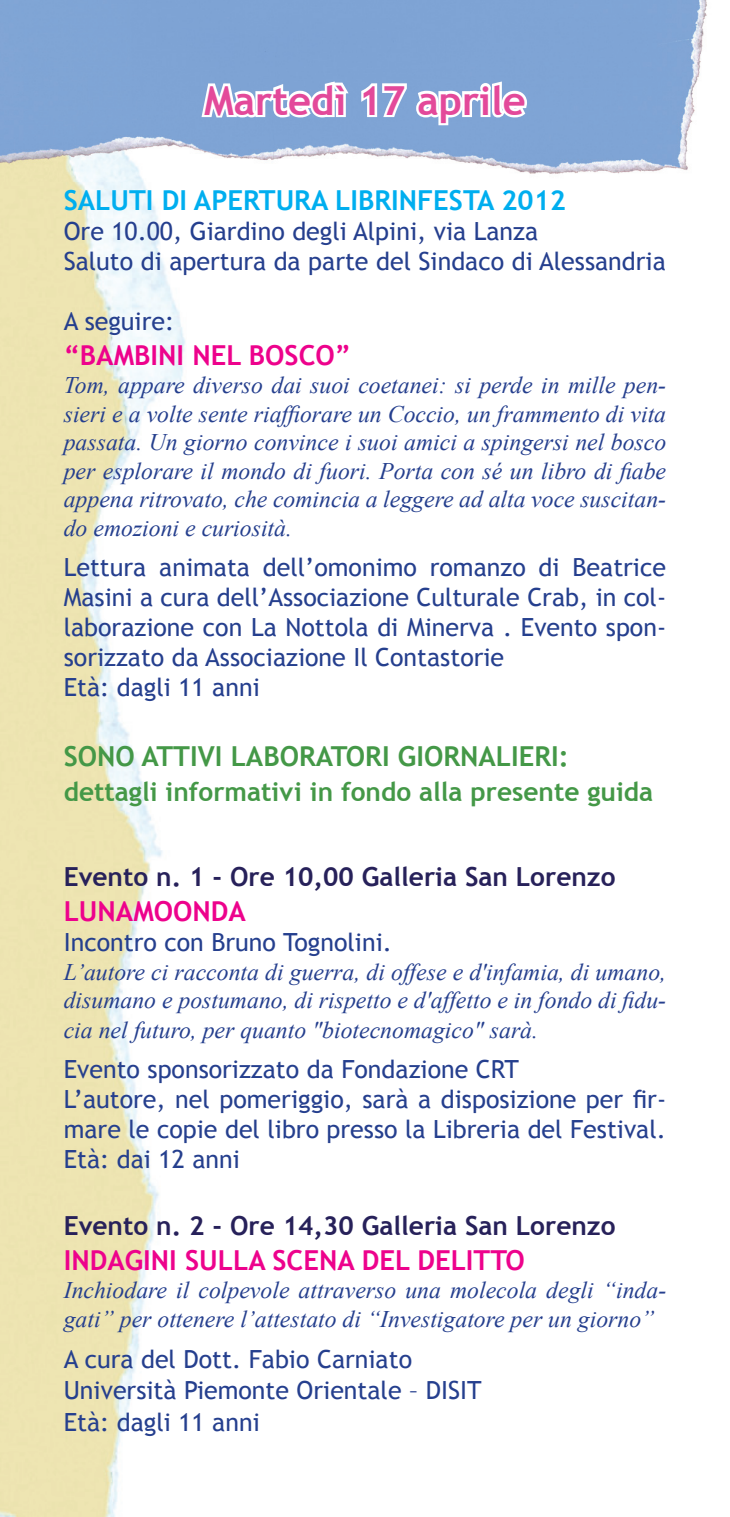
<style>
.page{position:relative;width:730px;height:1517px;background:#fff}
.page>*{position:absolute;margin:0;border:0;box-sizing:border-box;transform-origin:0 0}
.t1{font:700 40px "Trebuchet MS";color:#e3499a}
.t2{font:700 27.5px "Trebuchet MS";color:#ed028c}
.t3{font:700 27.5px "Trebuchet MS";color:#449847}
.t4{font:700 27.5px "Trebuchet MS";color:#00aeef}
.t5{font:700 26.25px "Trebuchet MS";color:#27215a}
.t6{font:700 26.25px "Trebuchet MS";color:#449847}
.t7{font:25px/30px "Trebuchet MS";color:#253f8e}
.t8{font:italic 23.75px/28.5px "Times New Roman";color:#253f8e;text-align:justify}
</style>
<div class="page">
<img style="left:0;top:181px;width:186px;height:1336px">
<img style="left:0;top:0;width:707px;height:181px">
<svg style="left:198px;top:78px;width:153px;height:44px"></svg>
<svg style="left:359px;top:78px;width:170px;height:50px"></svg>
<h1 class="t1" style="left:204px;top:75px;width:323px">Martedì 17 aprile</h1>
<p class="t4" style="left:64px;top:183px;width:504px">SALUTI DI APERTURA LIBRINFESTA 2012</p>
<p class="t7" style="left:64px;top:216px;width:604px">Ore 10.00, Giardino degli Alpini, via Lanza<br>Saluto di apertura da parte del Sindaco di Alessandria</p>
<p class="t7" style="left:64px;top:306px;width:112px">A seguire:</p>
<p class="t2" style="left:64px;top:338px;width:289px">“BAMBINI NEL BOSCO”</p>
<p class="t8" style="left:64px;top:370px;width:604px">Tom, appare diverso dai suoi coetanei: si perde in mille pen&shy;sieri e a volte sente riaffiorare un Coccio, un frammento di vita passata. Un giorno convince i suoi amici a spingersi nel bosco per esplorare il mondo di fuori. Porta con sé un libro di fiabe appena ritrovato, che comincia a leggere ad alta voce suscitan&shy;do emozioni e curiosità.</p>
<p class="t7" style="left:64px;top:552px;width:604px">Lettura animata dell’omonimo romanzo di Beatrice Masini a cura dell’Associazione Culturale Crab, in col&shy;laborazione con La Nottola di Minerva . Evento spon&shy;sorizzato da Associazione Il Contastorie<br>Età: dagli 11 anni</p>
<p class="t3" style="left:64px;top:739px;width:507px">SONO ATTIVI LABORATORI GIORNALIERI:</p>
<p class="t6" style="left:64px;top:775px;width:591px">dettagli informativi in fondo alla presente guida</p>
<p class="t5" style="left:64px;top:860px;width:553px">Evento n. 1 - Ore 10,00 Galleria San Lorenzo</p>
<p class="t2" style="left:64px;top:894px;width:184px">LUNAMOONDA</p>
<p class="t7" style="left:64px;top:928px;width:330px">Incontro con Bruno Tognolini.</p>
<p class="t8" style="left:64px;top:956px;width:604px;line-height:29.2px">L’autore ci racconta di guerra, di offese e d'infamia, di umano, disumano e postumano, di rispetto e d'affetto e in fondo di fidu&shy;cia nel futuro, per quanto "biotecnomagico" sarà.</p>
<p class="t7" style="left:64px;top:1055px;width:604px">Evento sponsorizzato da Fondazione CRT<br>L’autore, nel pomeriggio, sarà a disposizione per fir&shy;mare le copie del libro presso la Libreria del Festival.<br>Età: dai 12 anni</p>
<p class="t5" style="left:64px;top:1209px;width:553px">Evento n. 2 - Ore 14,30 Galleria San Lorenzo</p>
<p class="t2" style="left:64px;top:1243px;width:463px">INDAGINI SULLA SCENA DEL DELITTO</p>
<p class="t8" style="left:64px;top:1275px;width:604px">Inchiodare il colpevole attraverso una molecola degli “inda&shy;gati” per ottenere l’attestato di “Investigatore per un giorno”</p>
<p class="t7" style="left:64px;top:1344px;width:419px;line-height:31.5px">A cura del Dott. Fabio Carniato<br>Università Piemonte Orientale – DISIT<br>Età: dagli 11 anni</p>
</div>
